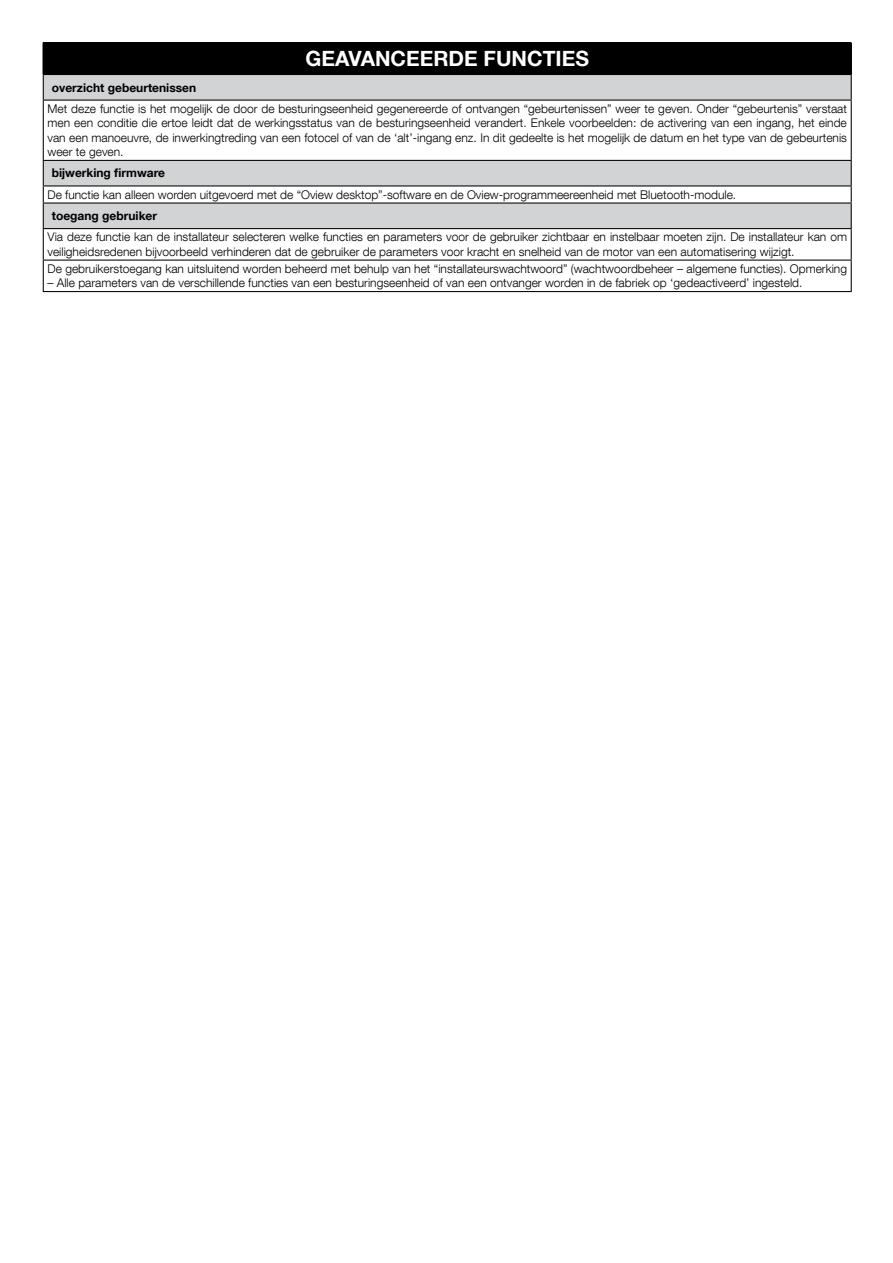
<style>
.page{position:relative;width:893px;height:1263px;background:#fff}
.page>*{position:absolute;margin:0;border:0;box-sizing:border-box;transform-origin:0 0}
.t1{font:700 21px "Helvetica Neue LT Com";color:#fff}
.t2{font:300 12px/14.4px "Helvetica Neue LT Com";color:#000;text-align:justify}
.t3{font:700 12px "Helvetica Neue LT Com";color:#000}
</style>
<div class="page">
<div style="left:43px;top:43px;width:808px;height:32px;background:#000"></div>
<svg style="left:44px;top:75px;width:807px;height:153px;fill:#d1d3d4"></svg>
<svg style="left:43px;top:75px;width:1px;height:25px"></svg>
<svg style="left:851px;top:75px;width:1px;height:25px"></svg>
<hr style="left:43px;top:100px;width:809px;height:1px;background:#000">
<hr style="left:43px;top:101px;width:1px;height:59px;background:#000">
<hr style="left:851px;top:101px;width:1px;height:59px;background:#000">
<hr style="left:43px;top:229px;width:1px;height:31px;background:#000">
<hr style="left:851px;top:229px;width:1px;height:31px;background:#000">
<hr style="left:43px;top:261px;width:1px;height:30px;background:#000">
<hr style="left:851px;top:261px;width:1px;height:30px;background:#000">
<hr style="left:43px;top:291px;width:809px;height:1px;background:#000">
<hr style="left:43px;top:228px;width:809px;height:1px;background:#000">
<hr style="left:43px;top:160px;width:809px;height:1px;background:#000">
<hr style="left:850px;top:43px;width:2px;height:31px;background:#000">
<hr style="left:43px;top:74px;width:809px;height:1px;background:#000">
<hr style="left:43px;top:260px;width:809px;height:1px;background:#000">
<hr style="left:43px;top:185px;width:809px;height:1px;background:#000">
<svg style="left:43px;top:161px;width:1px;height:67px"></svg>
<svg style="left:851px;top:161px;width:1px;height:67px"></svg>
<hr style="left:43px;top:202px;width:809px;height:2px;background:#000">
<h1 class="t1" style="left:305px;top:45px;width:285px">GEAVANCEERDE FUNCTIES</h1>
<p class="t3" style="left:52px;top:80px;width:146px">overzicht gebeurtenissen</p>
<p class="t2" style="left:48px;top:101px;width:801px">Met deze functie is het mogelijk de door de besturingseenheid gegenereerde of ontvangen “gebeurtenissen” weer te geven. Onder “gebeurtenis” verstaat men een conditie die ertoe leidt dat de werkingsstatus van de besturingseenheid verandert. Enkele voorbeelden: de activering van een ingang, het einde van een manoeuvre, de inwerkingtreding van een fotocel of van de ‘alt’-ingang enz. In dit gedeelte is het mogelijk de datum en het type van de gebeurtenis weer te geven.</p>
<p class="t3" style="left:52px;top:166px;width:115px">bijwerking firmware</p>
<p class="t2" style="left:48px;top:187px;width:690px">De functie kan alleen worden uitgevoerd met de “Oview desktop”-software en de Oview-programmeereenheid met Bluetooth-module.</p>
<p class="t3" style="left:52px;top:208px;width:107px">toegang gebruiker</p>
<p class="t2" style="left:48px;top:230px;width:801px">Via deze functie kan de installateur selecteren welke functies en parameters voor de gebruiker zichtbaar en instelbaar moeten zijn. De installateur kan om veiligheidsredenen bijvoorbeeld verhinderen dat de gebruiker de parameters voor kracht en snelheid van de motor van een automatisering wijzigt.</p>
<p class="t2" style="left:48px;top:261px;width:801px">De gebruikerstoegang kan uitsluitend worden beheerd met behulp van het “installateurswachtwoord” (wachtwoordbeheer – algemene functies). Opmerking</p>
<p class="t2" style="left:48px;top:276px;width:756px">– Alle parameters van de verschillende functies van een besturingseenheid of van een ontvanger worden in de fabriek op ‘gedeactiveerd’ ingesteld.</p>
</div>
